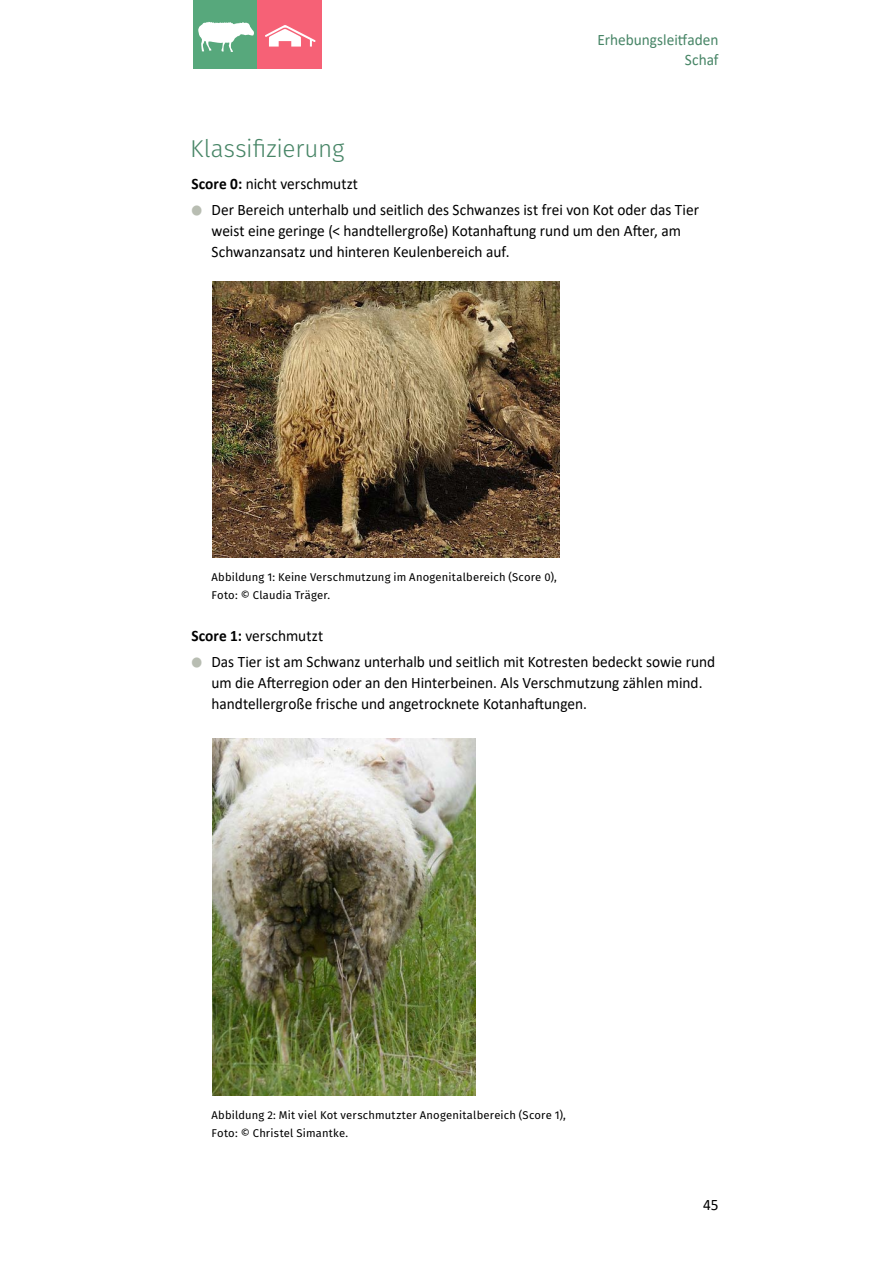
<style>
.page{position:relative;width:893px;height:1263px;background:#fff}
.page>*{position:absolute;margin:0;border:0;box-sizing:border-box;transform-origin:0 0}
.E06_Überschrift_Head{font:300 24.3px "Fira Sans";letter-spacing:-.005em;color:#478566}
.E01_Standard__Th_Sta{font:15.9px/21px "Calibri";color:#000;scale:.96 1}
.t1{font:15.9px/20.2px "Calibri";color:#478566;text-align:right;scale:.96 1}
.E10a_Bildlegende_bre{font:11.25px/18px "Fira Sans";letter-spacing:.015em;color:#000}
.s1{font-weight:700}
.s2{font-size:23.1px;color:#b8bdb2}
</style>
<div class="page">
<svg style="left:193px;top:0;width:128px;height:68px;background:#b9978f"></svg>
<img style="left:213px;top:282px;width:346px;height:276px">
<img style="left:213px;top:738px;width:263px;height:357px">
<p class="t1" style="left:597px;top:29px;width:128px">Erhebungsleitfaden<br>Schaf</p>
<h5 class="E06_Überschrift_Head" style="left:190px;top:131px;width:156px">Klassifizierung</h5>
<p class="E01_Standard__Th_Sta" style="left:191px;top:172px;width:175px"><span class="s1">Score 0:</span> nicht verschmutzt</p>
<p class="E01_Standard__Th_Sta" style="left:212px;top:199px;width:509px;text-indent:-21px"><span class="s2">●</span> Der Bereich unterhalb und seitlich des Schwanzes ist frei von Kot oder das Tier weist eine geringe (&lt; handtellergroße) Kotanhaftung rund um den After, am<br>Schwanzansatz und hinteren Keulenbereich auf.</p>
<p class="E10a_Bildlegende_bre" style="left:212px;top:568px;width:347px">Abbildung 1: Keine Verschmutzung im Anogenitalbereich (Score 0),<br>Foto: © Claudia Träger.</p>
<p class="E01_Standard__Th_Sta" style="left:191px;top:625px;width:139px"><span class="s1">Score 1:</span> verschmutzt</p>
<p class="E01_Standard__Th_Sta" style="left:212px;top:651px;width:526px;text-indent:-21px"><span class="s2">●</span> Das Tier ist am Schwanz unterhalb und seitlich mit Kotresten bedeckt sowie rund um die Afterregion oder an den Hinterbeinen. Als Verschmutzung zählen mind. handtellergroße frische und angetrocknete Kotanhaftungen.</p>
<p class="E10a_Bildlegende_bre" style="left:212px;top:1105px;width:356px">Abbildung 2: Mit viel Kot verschmutzter Anogenitalbereich (Score 1),<br>Foto: © Christel Simantke.</p>
<p class="E01_Standard__Th_Sta" style="left:703px;top:1193px;width:18px">45</p>
</div>
